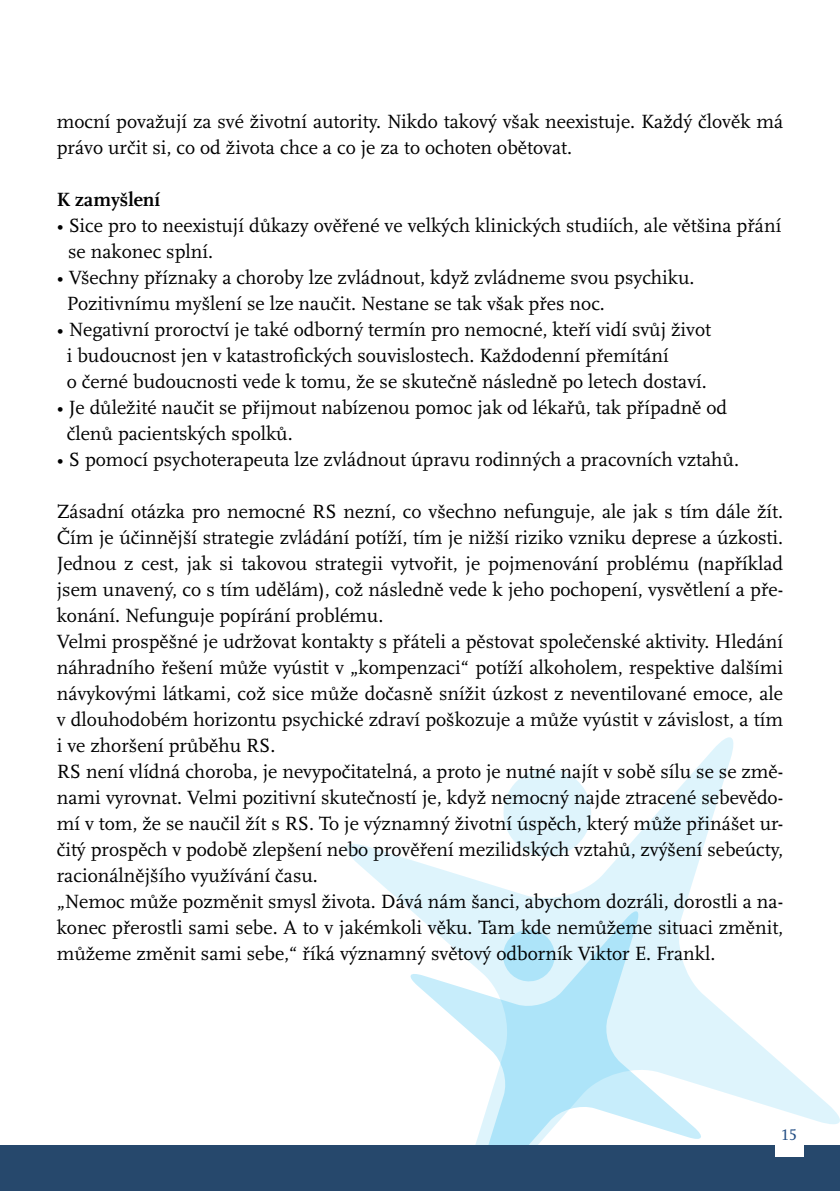
<style>
.page{position:relative;width:840px;height:1191px;background:#fff}
.page>*{position:absolute;margin:0;border:0;box-sizing:border-box;transform-origin:0 0}
.t1{font:20px/26px "Scala CELF";color:#000}
.t2{font:700 20px "Scala CELF";color:#000}
.t3{font:16px "Scala CELF";color:#204c83}
</style>
<div class="page">
<svg style="left:346px;top:737px;width:493px;height:387px"></svg>
<svg style="left:498px;top:764px;width:98px;height:97px"></svg>
<svg style="left:406px;top:907px;width:297px;height:238px"></svg>
<svg style="left:500px;top:927px;width:57px;height:57px;background:#bee9fa"></svg>
<div style="left:0;top:1145px;width:839px;height:46px;background:#26486c"></div>
<div style="left:774px;top:1128px;width:28px;height:29px;background:#fff"></div>
<p class="t1" style="left:57px;top:108px;width:727px">mocní považují za své životní autority. Nikdo takový však neexistuje. Každý člověk má právo určit si, co od života chce a co je za to ochoten obětovat.</p>
<p class="t2" style="left:57px;top:188px;width:105px">K zamyšlení</p>
<p class="t1" style="left:68px;top:212px;width:714px;text-indent:-11px">• Sice pro to neexistují důkazy ověřené ve velkých klinických studiích, ale většina přání se nakonec splní.</p>
<p class="t1" style="left:67px;top:264px;width:629px;text-indent:-10px">• Všechny příznaky a choroby lze zvládnout, když zvládneme svou psychiku.<br>Pozitivnímu myšlení se lze naučit. Nestane se tak však přes noc.</p>
<p class="t1" style="left:67px;top:316px;width:645px;text-indent:-10px">• Negativní proroctví je také odborný termín pro nemocné, kteří vidí svůj život i budoucnost jen v katastrofických souvislostech. Každodenní přemítání<br>o černé budoucnosti vede k tomu, že se skutečně následně po letech dostaví.</p>
<p class="t1" style="left:67px;top:394px;width:661px;text-indent:-10px">• Je důležité naučit se přijmout nabízenou pomoc jak od lékařů, tak případně od členů pacientských spolků.</p>
<p class="t1" style="left:57px;top:446px;width:683px">• S pomocí psychoterapeuta lze zvládnout úpravu rodinných a pracovních vztahů.</p>
<p class="t1" style="left:57px;top:498px;width:727px">Zásadní otázka pro nemocné RS nezní, co všechno nefunguje, ale jak s tím dále žít.<br>Čím je účinnější strategie zvládání potíží, tím je nižší riziko vzniku deprese a úzkosti.<br>Jednou z cest, jak si takovou strategii vytvořit, je pojmenování problému (například jsem unavený, co s tím udělám), což následně vede k jeho pochopení, vysvětlení a pře&shy;konání. Nefunguje popírání problému.<br>Velmi prospěšné je udržovat kontakty s přáteli a pěstovat společenské aktivity. Hledání náhradního řešení může vyústit v „kompenzaci“ potíží alkoholem, respektive dalšími návykovými látkami, což sice může dočasně snížit úzkost z neventilované emoce, ale v dlouhodobém horizontu psychické zdraví poškozuje a může vyústit v závislost, a tím i ve zhoršení průběhu RS.<br>RS není vlídná choroba, je nevypočitatelná, a proto je nutné najít v sobě sílu se se změ&shy;nami vyrovnat. Velmi pozitivní skutečností je, když nemocný najde ztracené sebevědo&shy;mí v tom, že se naučil žít s RS. To je významný životní úspěch, který může přinášet ur&shy;čitý prospěch v podobě zlepšení nebo prověření mezilidských vztahů, zvýšení sebeúcty, racionálnějšího využívání času.<br>„Nemoc může pozměnit smysl života. Dává nám šanci, abychom dozráli, dorostli a na&shy;konec přerostli sami sebe. A to v jakémkoli věku. Tam kde nemůžeme situaci změnit, můžeme změnit sami sebe,“ říká významný světový odborník Viktor E. Frankl.</p>
<p class="t3" style="left:780px;top:1125px;width:17px">15</p>
</div>
